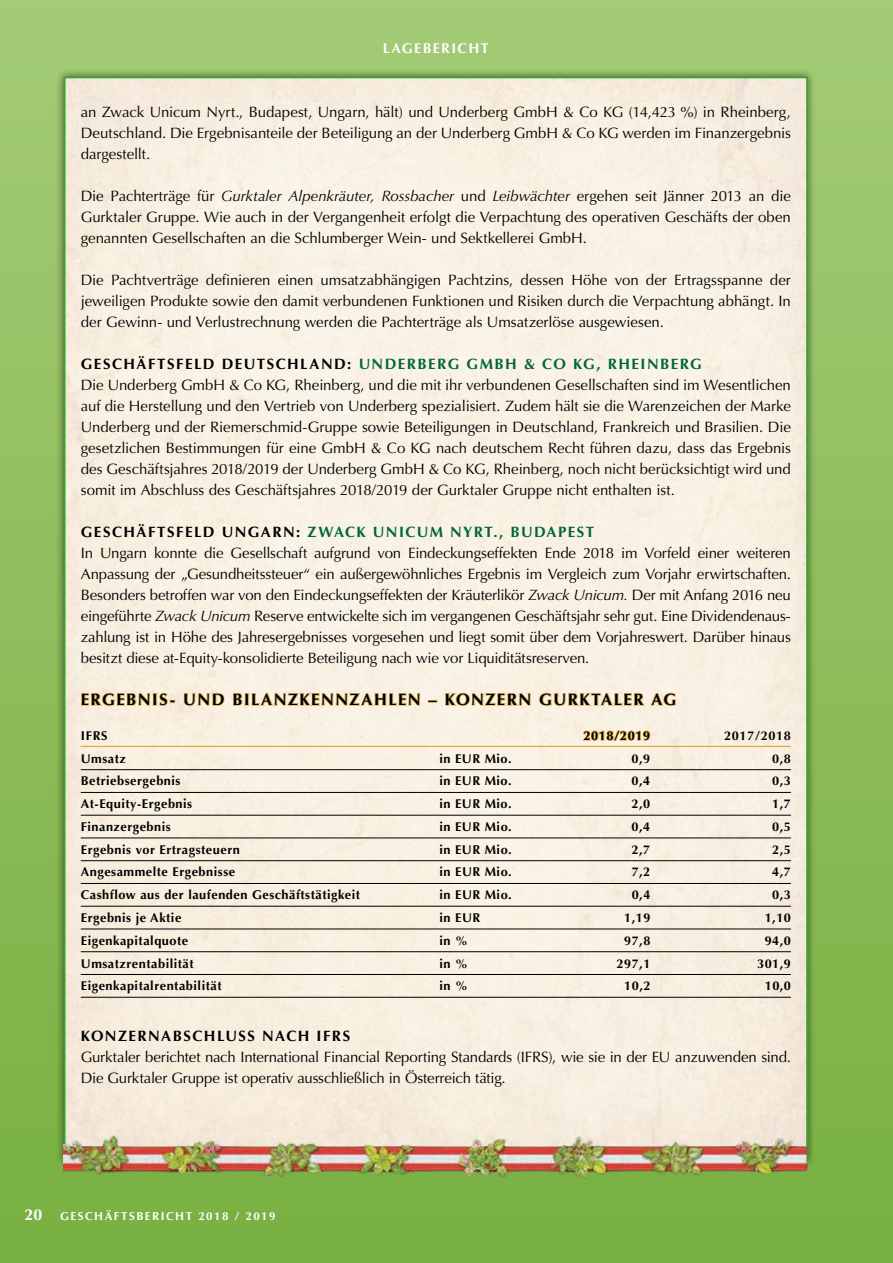
<style>
.page{position:relative;width:893px;height:1263px;background:#fff}
.page>*{position:absolute;margin:0;border:0;box-sizing:border-box;transform-origin:0 0}
.t1{font:700 16.5px "Optima";letter-spacing:.09em;color:#000}
.t2{font:15px/21px "Optima";letter-spacing:-.01em;color:#000;text-align:justify}
.t3{font:700 15px "Optima";letter-spacing:.095em;color:#000}
.t4{font:700 14.25px "Optima";letter-spacing:.1em;color:#fff}
.t5{font:700 12.75px "Optima";letter-spacing:.04em;color:#000}
.t6{font:700 11.55px "Optima";letter-spacing:.13em;color:#fff}
.s1{font-style:italic}
.s2{font-weight:700}
.s3{font-weight:700;color:#00653a}
.s4{font-size:16.05px}
</style>
<div class="page">
<div style="left:0;top:0;width:893px;height:1263px;background:linear-gradient(to bottom,#a4cb77,#78b041)"></div>
<svg style="left:892px;top:0;width:1px;height:1263px"></svg>
<div style="left:56px;top:68px;width:760px;height:1101px;background:#000;opacity:.55"></div>
<div style="left:67px;top:80px;width:738px;height:1042px;background:#f8f0e2"></div>
<img style="left:64px;top:1122px;width:744px;height:57px">
<hr style="left:81px;top:746px;width:710px;height:1px;background:#dea83c">
<hr style="left:81px;top:769px;width:710px;height:1px;background:#000">
<hr style="left:81px;top:792px;width:710px;height:1px;background:#000">
<hr style="left:81px;top:815px;width:710px;height:1px;background:#000">
<hr style="left:81px;top:838px;width:710px;height:1px;background:#000">
<hr style="left:81px;top:860px;width:710px;height:1px;background:#000">
<hr style="left:81px;top:883px;width:710px;height:1px;background:#000">
<hr style="left:81px;top:906px;width:710px;height:1px;background:#000">
<hr style="left:81px;top:929px;width:710px;height:1px;background:#000">
<hr style="left:81px;top:951px;width:710px;height:1px;background:#000">
<hr style="left:81px;top:974px;width:710px;height:1px;background:#000">
<hr style="left:81px;top:997px;width:710px;height:1px;background:#000">
<svg style="left:80px;top:691px;width:95px;height:16px;background:#f0d7ac"></svg>
<svg style="left:183px;top:692px;width:43px;height:15px"></svg>
<svg style="left:232px;top:691px;width:189px;height:16px;background:#f0d9af"></svg>
<svg style="left:428px;top:700px;width:10px;height:3px"></svg>
<svg style="left:444px;top:691px;width:88px;height:16px"></svg>
<svg style="left:538px;top:691px;width:139px;height:16px;background:#f1dbb3"></svg>
<svg style="left:582px;top:729px;width:69px;height:13px"></svg>
<p class="t4" style="left:383px;top:40px;width:107px">LAGEBERICHT</p>
<p class="t2" style="left:81px;top:102px;width:712px">an Zwack Unicum Nyrt., Budapest, Ungarn, hält) und Underberg GmbH &amp; Co KG (14,423 %) in Rheinberg, Deutschland. Die Ergebnisanteile der Beteiligung an der Underberg GmbH &amp; Co KG werden im Finanzergebnis dargestellt.</p>
<p class="t2" style="left:81px;top:186px;width:712px">Die Pachterträge für <span class="s1">Gurktaler Alpenkräuter, Rossbacher</span> und <span class="s1">Leibwächter</span> ergehen seit Jänner 2013 an die Gurktaler Gruppe. Wie auch in der Vergangenheit erfolgt die Verpachtung des operativen Geschäfts der oben genannten Gesellschaften an die Schlumberger Wein- und Sektkellerei GmbH.</p>
<p class="t2" style="left:81px;top:270px;width:712px">Die Pachtverträge definieren einen umsatzabhängigen Pachtzins, dessen Höhe von der Ertragsspanne der jeweiligen Produkte sowie den damit verbundenen Funktionen und Risiken durch die Verpachtung abhängt. In der Gewinn- und Verlustrechnung werden die Pachterträge als Umsatzerlöse ausgewiesen.</p>
<p class="t2" style="left:81px;top:354px;width:712px;text-align:left"><span class="s2">GESCHÄFTSFELD DEUTSCHLAND:</span> <span class="s3">UNDERBERG GMBH &amp; CO KG, RHEINBERG<br></span>Die Underberg GmbH &amp; Co KG, Rheinberg, und die mit ihr verbundenen Gesellschaften sind im Wesentlichen auf die Herstellung und den Vertrieb von Underberg spezialisiert. Zudem hält sie die Warenzeichen der Marke Underberg und der Riemerschmid-Gruppe sowie Beteiligungen in Deutschland, Frankreich und Brasilien. Die gesetzlichen Bestimmungen für eine GmbH &amp; Co KG nach deutschem Recht führen dazu, dass das Ergebnis des Geschäftsjahres 2018/2019 der Underberg GmbH &amp; Co KG, Rheinberg, noch nicht berücksichtigt wird und somit im Abschluss des Geschäftsjahres 2018/2019 der Gurktaler Gruppe nicht enthalten ist.</p>
<p class="t2" style="left:81px;top:522px;width:712px;text-align:left"><span class="s2">GESCHÄFTSFELD UNGARN:</span> <span class="s3">ZWACK UNICUM NYRT., BUDAPEST<br></span>In Ungarn konnte die Gesellschaft aufgrund von Eindeckungseffekten Ende 2018 im Vorfeld einer weiteren Anpassung der „Gesundheitssteuer“ ein außergewöhnliches Ergebnis im Vergleich zum Vorjahr erwirtschaften.<br>Besonders betroffen war von den Eindeckungseffekten der Kräuterlikör <span class="s1">Zwack Unicum.</span> Der mit Anfang 2016 neu eingeführte <span class="s1">Zwack Unicum</span> Reserve entwickelte sich im vergangenen Geschäftsjahr sehr gut. Eine Dividendenaus&shy;zahlung ist in Höhe des Jahresergebnisses vorgesehen und liegt somit über dem Vorjahreswert. Darüber hinaus besitzt diese at-Equity-konsolidierte Beteiligung nach wie vor Liquiditätsreserven.</p>
<p class="t1" style="left:81px;top:690px;width:597px">ERGEBNIS- UND BILANZKENNZAHLEN – KONZERN GURKTALER AG</p>
<p class="t5" style="left:81px;top:728px;width:28px">IFRS</p>
<p class="t5" style="left:583px;top:728px;width:68px">2018/2019</p>
<p class="t5" style="left:724px;top:728px;width:68px">2017/2018</p>
<p class="t5" style="left:81px;top:751px;width:47px">Umsatz</p>
<p class="t5" style="left:439px;top:751px;width:74px">in EUR Mio.</p>
<p class="t5" style="left:632px;top:751px;width:20px">0,9</p>
<p class="t5" style="left:772px;top:751px;width:20px">0,8</p>
<p class="t5" style="left:81px;top:774px;width:101px">Betriebsergebnis</p>
<p class="t5" style="left:439px;top:774px;width:74px">in EUR Mio.</p>
<p class="t5" style="left:632px;top:774px;width:20px">0,4</p>
<p class="t5" style="left:772px;top:774px;width:20px">0,3</p>
<p class="t5" style="left:81px;top:796px;width:113px">At-Equity-Ergebnis</p>
<p class="t5" style="left:439px;top:796px;width:74px">in EUR Mio.</p>
<p class="t5" style="left:632px;top:796px;width:20px">2,0</p>
<p class="t5" style="left:772px;top:796px;width:20px">1,7</p>
<p class="t5" style="left:81px;top:819px;width:92px">Finanzergebnis</p>
<p class="t5" style="left:439px;top:819px;width:74px">in EUR Mio.</p>
<p class="t5" style="left:632px;top:819px;width:20px">0,4</p>
<p class="t5" style="left:772px;top:819px;width:20px">0,5</p>
<p class="t5" style="left:81px;top:842px;width:161px">Ergebnis vor Ertragsteuern</p>
<p class="t5" style="left:439px;top:842px;width:74px">in EUR Mio.</p>
<p class="t5" style="left:632px;top:842px;width:20px">2,7</p>
<p class="t5" style="left:772px;top:842px;width:20px">2,5</p>
<p class="t5" style="left:81px;top:865px;width:156px">Angesammelte Ergebnisse</p>
<p class="t5" style="left:439px;top:865px;width:74px">in EUR Mio.</p>
<p class="t5" style="left:632px;top:865px;width:20px">7,2</p>
<p class="t5" style="left:772px;top:865px;width:20px">4,7</p>
<p class="t5" style="left:81px;top:887px;width:281px">Cashflow aus der laufenden Geschäftstätigkeit</p>
<p class="t5" style="left:439px;top:887px;width:74px">in EUR Mio.</p>
<p class="t5" style="left:632px;top:887px;width:20px">0,4</p>
<p class="t5" style="left:772px;top:887px;width:20px">0,3</p>
<p class="t5" style="left:81px;top:910px;width:102px">Ergebnis je Aktie</p>
<p class="t5" style="left:439px;top:910px;width:42px">in EUR</p>
<p class="t5" style="left:624px;top:910px;width:28px">1,19</p>
<p class="t5" style="left:765px;top:910px;width:28px">1,10</p>
<p class="t5" style="left:81px;top:933px;width:109px">Eigenkapitalquote</p>
<p class="t5" style="left:439px;top:933px;width:30px">in %</p>
<p class="t5" style="left:624px;top:933px;width:28px">97,8</p>
<p class="t5" style="left:765px;top:933px;width:28px">94,0</p>
<p class="t5" style="left:81px;top:956px;width:114px">Umsatzrentabilität</p>
<p class="t5" style="left:439px;top:956px;width:30px">in %</p>
<p class="t5" style="left:616px;top:956px;width:35px">297,1</p>
<p class="t5" style="left:757px;top:956px;width:35px">301,9</p>
<p class="t5" style="left:81px;top:978px;width:142px">Eigenkapitalrentabilität</p>
<p class="t5" style="left:439px;top:978px;width:30px">in %</p>
<p class="t5" style="left:624px;top:978px;width:28px">10,2</p>
<p class="t5" style="left:765px;top:978px;width:28px">10,0</p>
<p class="t3" style="left:81px;top:1027px;width:271px">KONZERNABSCHLUSS NACH IFRS</p>
<p class="t2" style="left:81px;top:1047px;width:712px">Gurktaler berichtet nach International Financial Reporting Standards (IFRS), wie sie in der EU anzuwenden sind.<br>Die Gurktaler Gruppe ist operativ ausschließlich in Österreich tätig.</p>
<p class="t6" style="left:25px;top:1209px;width:252px"><span class="s4">20</span> GESCHÄFTSBERICHT 2018 / 2019</p>
</div>
